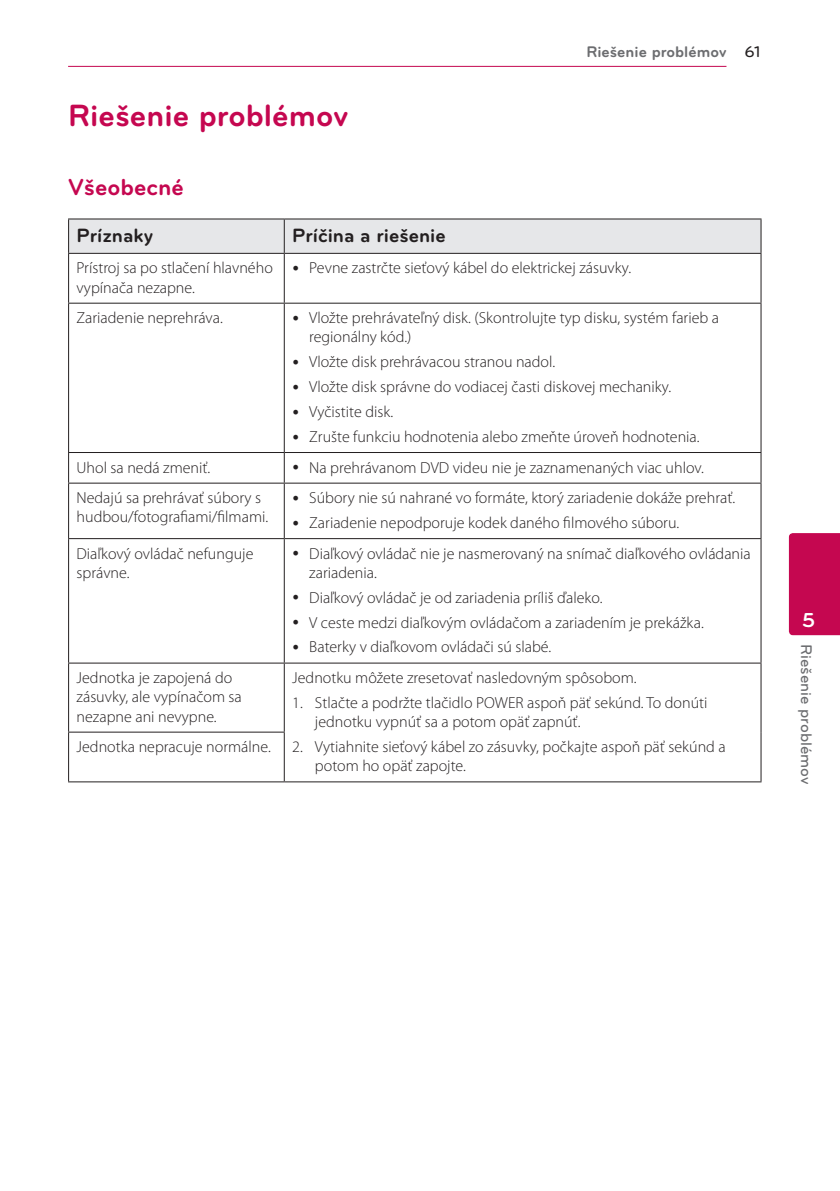
<style>
.page{position:relative;width:840px;height:1191px;background:#fff}
.page>*{position:absolute;margin:0;border:0;box-sizing:border-box;transform-origin:0 0}
.Title_1{font:700 32px "Bryant LG";color:#c50750}
.Title_2{font:700 24px "Bryant LG";color:#c50750}
.t1{font:700 21px "Bryant LG";color:#fff}
.Title_3{font:700 20px "Bryant LG";color:#231f20}
.Content_text_Bullet{font:300 16px/19.2px "Myriad Pro";color:#231f20}
.Content_text_Light{font:300 16px/19.2px "Myriad Pro";color:#231f20}
.Content_text_Num{font:300 16px/19.2px "Myriad Pro";color:#231f20}
.Chapter_Title_Top_R{font:700 16px "Bryant LG";color:#6c6d70}
.Chapter_Title_Side{font:500 16px "Bryant LG";color:#6c6d70}
.Page_No_Right{font:500 16px "Bryant LG";color:#231f20}
</style>
<div class="page">
<hr style="left:68px;top:66px;width:658px;height:1px;background:#c50750">
<div style="left:788px;top:533px;width:51px;height:102px;background:#c50750"></div>
<div style="left:69px;top:219px;width:691px;height:34px;background:#e6e7e9"></div>
<hr style="left:68px;top:218px;width:216px;height:1px;background:#231f20">
<hr style="left:68px;top:219px;width:1px;height:34px;background:#231f20">
<hr style="left:284px;top:218px;width:477px;height:1px;background:#231f20">
<hr style="left:283px;top:219px;width:1px;height:34px;background:#231f20">
<hr style="left:760px;top:219px;width:1px;height:34px;background:#231f20">
<hr style="left:68px;top:254px;width:1px;height:49px;background:#231f20">
<hr style="left:283px;top:254px;width:1px;height:49px;background:#231f20">
<hr style="left:760px;top:254px;width:1px;height:49px;background:#231f20">
<hr style="left:68px;top:304px;width:1px;height:148px;background:#231f20">
<hr style="left:283px;top:304px;width:1px;height:148px;background:#231f20">
<hr style="left:760px;top:304px;width:1px;height:148px;background:#231f20">
<svg style="left:68px;top:453px;width:1px;height:29px"></svg>
<svg style="left:283px;top:453px;width:1px;height:29px"></svg>
<svg style="left:760px;top:453px;width:1px;height:29px"></svg>
<hr style="left:68px;top:483px;width:1px;height:55px;background:#231f20">
<hr style="left:283px;top:483px;width:1px;height:55px;background:#231f20">
<hr style="left:760px;top:483px;width:1px;height:55px;background:#231f20">
<hr style="left:68px;top:539px;width:1px;height:123px;background:#231f20">
<hr style="left:283px;top:539px;width:1px;height:123px;background:#231f20">
<hr style="left:760px;top:539px;width:1px;height:123px;background:#231f20">
<hr style="left:68px;top:663px;width:1px;height:68px;background:#231f20">
<hr style="left:283px;top:663px;width:1px;height:68px;background:#231f20">
<hr style="left:760px;top:663px;width:1px;height:69px;background:#231f20">
<hr style="left:760px;top:732px;width:1px;height:49px;background:#231f20">
<hr style="left:284px;top:781px;width:477px;height:1px;background:#231f20">
<hr style="left:68px;top:732px;width:1px;height:49px;background:#231f20">
<hr style="left:283px;top:732px;width:1px;height:49px;background:#231f20">
<hr style="left:68px;top:781px;width:216px;height:1px;background:#231f20">
<hr style="left:68px;top:253px;width:216px;height:1px;background:#231f20">
<hr style="left:284px;top:253px;width:477px;height:1px;background:#231f20">
<hr style="left:68px;top:303px;width:216px;height:1px;background:#231f20">
<hr style="left:284px;top:303px;width:477px;height:1px;background:#231f20">
<hr style="left:68px;top:452px;width:216px;height:1px;background:#231f20">
<hr style="left:284px;top:452px;width:477px;height:1px;background:#231f20">
<hr style="left:68px;top:482px;width:216px;height:1px;background:#231f20">
<hr style="left:284px;top:482px;width:477px;height:1px;background:#231f20">
<hr style="left:68px;top:538px;width:216px;height:1px;background:#231f20">
<hr style="left:284px;top:538px;width:477px;height:1px;background:#231f20">
<hr style="left:68px;top:662px;width:216px;height:1px;background:#231f20">
<hr style="left:284px;top:662px;width:477px;height:1px;background:#231f20">
<hr style="left:68px;top:731px;width:216px;height:1px;background:#231f20">
<p class="Title_1" style="left:68px;top:96px;width:281px">Riešenie problémov</p>
<p class="Chapter_Title_Top_R" style="left:586px;top:42px;width:141px">Riešenie problémov</p>
<p class="Page_No_Right" style="left:744px;top:42px;width:18px">61</p>
<p class="Title_2" style="left:68px;top:172px;width:117px">Všeobecné</p>
<p class="Title_3" style="left:77px;top:223px;width:78px">Príznaky</p>
<p class="Title_3" style="left:292px;top:223px;width:155px">Príčina a riešenie</p>
<p class="Content_text_Light" style="left:77px;top:258px;width:198px">Prístroj sa po stlačení hlavného vypínača nezapne.</p>
<p class="Content_text_Bullet" style="left:309px;top:258px;width:323px">Pevne zastrčte sieťový kábel do elektrickej zásuvky.</p>
<p class="Content_text_Light" style="left:77px;top:308px;width:148px">Zariadenie neprehráva.</p>
<p class="Content_text_Bullet" style="left:309px;top:308px;width:411px">Vložte prehrávateľný disk. (Skontrolujte typ disku, systém farieb a regionálny kód.)</p>
<p class="Content_text_Bullet" style="left:309px;top:352px;width:247px">Vložte disk prehrávacou stranou nadol.</p>
<p class="Content_text_Bullet" style="left:309px;top:377px;width:363px">Vložte disk správne do vodiacej časti diskovej mechaniky.</p>
<p class="Content_text_Bullet" style="left:309px;top:402px;width:85px">Vyčistite disk.</p>
<p class="Content_text_Bullet" style="left:309px;top:427px;width:391px">Zrušte funkciu hodnotenia alebo zmeňte úroveň hodnotenia.</p>
<p class="Content_text_Light" style="left:77px;top:457px;width:135px">Uhol sa nedá zmeniť.</p>
<p class="Content_text_Bullet" style="left:309px;top:457px;width:396px">Na prehrávanom DVD videu nie je zaznamenaných viac uhlov.</p>
<p class="Content_text_Light" style="left:77px;top:488px;width:193px">Nedajú sa prehrávať súbory s hudbou/fotografiami/filmami.</p>
<p class="Content_text_Bullet" style="left:309px;top:488px;width:427px">Súbory nie sú nahrané vo formáte, ktorý zariadenie dokáže prehrať.</p>
<p class="Content_text_Bullet" style="left:309px;top:513px;width:371px">Zariadenie nepodporuje kodek daného filmového súboru.</p>
<p class="Content_text_Light" style="left:77px;top:543px;width:178px">Diaľkový ovládač nefunguje správne.</p>
<p class="Content_text_Bullet" style="left:309px;top:543px;width:443px">Diaľkový ovládač nie je nasmerovaný na snímač diaľkového ovládania zariadenia.</p>
<p class="Content_text_Bullet" style="left:309px;top:587px;width:294px">Diaľkový ovládač je od zariadenia príliš ďaleko.</p>
<p class="Content_text_Bullet" style="left:309px;top:612px;width:396px">V ceste medzi diaľkovým ovládačom a zariadením je prekážka.</p>
<p class="Content_text_Bullet" style="left:309px;top:637px;width:243px">Baterky v diaľkovom ovládači sú slabé.</p>
<p class="Content_text_Light" style="left:77px;top:668px;width:167px">Jednotka je zapojená do zásuvky, ale vypínačom sa nezapne ani nevypne.</p>
<p class="Content_text_Num" style="left:292px;top:668px;width:345px">Jednotku môžete zresetovať nasledovným spôsobom.</p>
<p class="Content_text_Num" style="left:315px;top:693px;width:394px;text-indent:-23px">1. Stlačte a podržte tlačidlo POWER aspoň päť sekúnd. To donúti jednotku vypnúť sa a potom opäť zapnúť.</p>
<p class="Content_text_Num" style="left:315px;top:737px;width:412px;text-indent:-23px">2. Vytiahnite sieťový kábel zo zásuvky, počkajte aspoň päť sekúnd a potom ho opäť zapojte.</p>
<p class="Content_text_Light" style="left:77px;top:737px;width:196px">Jednotka nepracuje normálne.</p>
<p class="t1" style="left:801px;top:606px;width:15px">5</p>
<p class="Chapter_Title_Side" style="left:815px;top:643px;width:142px;rotate:90deg">Riešenie problémov</p>
</div>
